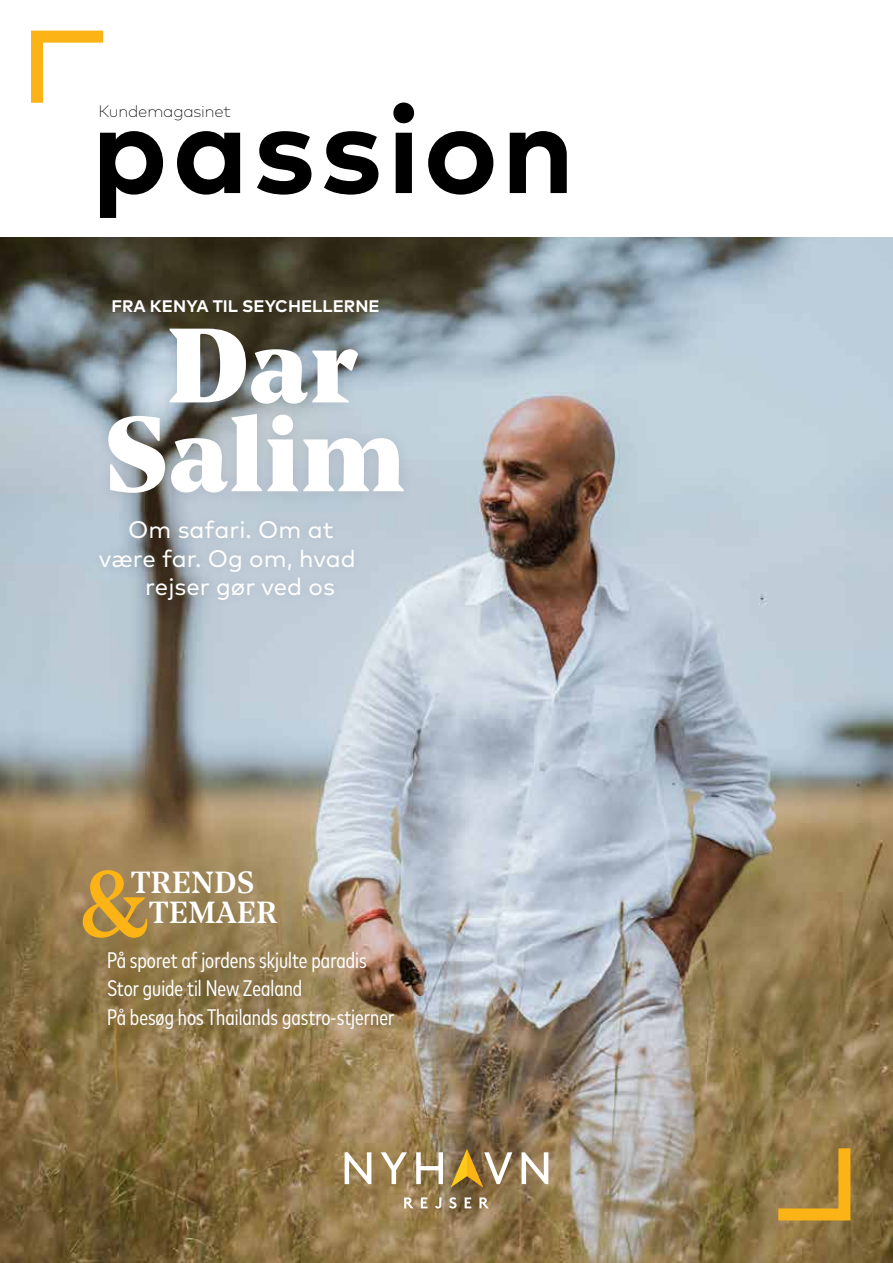
<style>
.page{position:relative;width:893px;height:1263px;background:#fff}
.page>*{position:absolute;margin:0;border:0;box-sizing:border-box;transform-origin:0 0}
.t1{font:700 124.5px "Mark Pro";letter-spacing:.03em;color:#000}
.t2{font:900 105px/88.8px "Noe Text";color:#fff;text-align:center}
.t3{font:500 93.75px "Noe Text";color:#fcb316}
.t4{font:500 30.45px/30.3px "Noe Text";color:#fff}
.t5{font:24px "Mark Pro";color:#fff}
.t6{font:condensed 22.5px/28.5px "Mark Pro";color:#fff}
.t7{font:700 16.8px "Mark Pro";letter-spacing:.005em;color:#fff}
.t8{font:300 expanded 16.5px "Mark Pro";letter-spacing:-.01em;color:#000}
</style>
<div class="page">
<img style="left:0;top:237px;width:893px;height:1026px">
<svg style="left:345px;top:1149px;width:203px;height:38px"></svg>
<svg style="left:404px;top:1197px;width:85px;height:11px"></svg>
<svg style="left:31px;top:31px;width:73px;height:72px"></svg>
<svg style="left:755px;top:1122px;width:95px;height:98px;background:#a58543"></svg>
<div style="left:94px;top:286px;width:323px;height:221px;background:#000;opacity:.1"></div>
<div style="left:90px;top:511px;width:275px;height:99px;background:#000;opacity:.1"></div>
<h1 class="t1" style="left:91px;top:54px;width:485px">passion</h1>
<p class="t8" style="left:98px;top:99px;width:134px">Kundemagasinet</p>
<p class="t7" style="left:111px;top:293px;width:270px">FRA KENYA TIL SEYCHELLERNE</p>
<h2 class="t2" style="left:104px;top:316px;width:303px">Dar<br>Salim</h2>
<p class="t5" style="left:128px;top:512px;width:207px">Om safari. Om at</p>
<p class="t5" style="left:99px;top:540px;width:258px">være far. Og om, hvad</p>
<p class="t5" style="left:145px;top:569px;width:191px">rejser gør ved os</p>
<h3 class="t3" style="left:79px;top:836px;width:72px">&amp;</h3>
<h3 class="t4" style="left:149px;top:865px;width:130px;text-indent:-18px">TRENDS<br>TEMAER</h3>
<p class="t6" style="left:107px;top:944px;width:289px">På sporet af jordens skjulte paradis<br>Stor guide til New Zealand<br>På besøg hos Thailands gastro-stjerner</p>
</div>
